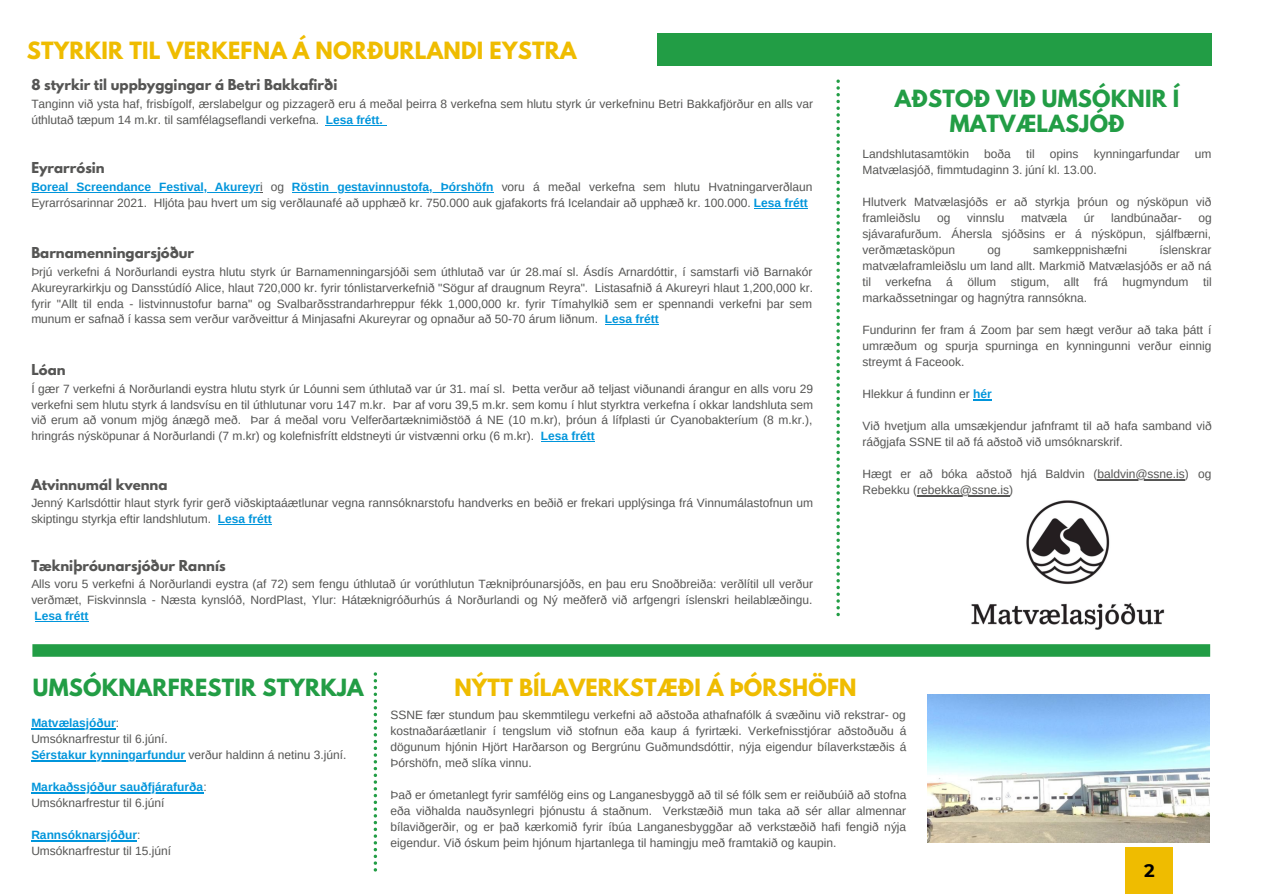
<style>
.page{position:relative;width:1263px;height:894px;background:#fff}
.page>*{position:absolute;margin:0;border:0;box-sizing:border-box;transform-origin:0 0}
.t1{font:700 21px "League Spartan";letter-spacing:.01em;color:#efbc00}
.t2{font:700 21px/25.8px "League Spartan";letter-spacing:.01em;color:#229d45;text-align:center}
.t3{font:700 18px "Montserrat";color:#000}
.t4{font:700 13.35px "League Spartan";color:#555554}
.t5{font:12px/16px "Arimo";color:#555554;text-align:justify}
.t6{font:700 12px "Arimo";color:#0095db}
.s1{font-weight:700;color:#0095db}
.s2{font-weight:400;color:#555554}
</style>
<div class="page">
<div style="left:657px;top:33px;width:555px;height:33px;background:#229d45"></div>
<div style="left:1125px;top:846px;width:48px;height:47px;background:#efbc00"></div>
<svg style="left:32px;top:644px;width:1178px;height:12px;background:#259e48"></svg>
<svg style="left:374px;top:672px;width:3px;height:199px"></svg>
<svg style="left:836px;top:79px;width:4px;height:537px"></svg>
<hr style="left:326px;top:125px;width:57px;height:1px;background:#0095db">
<hr style="left:31px;top:192px;width:229px;height:1px;background:#0095db">
<hr style="left:292px;top:192px;width:201px;height:1px;background:#0095db">
<hr style="left:754px;top:208px;width:54px;height:1px;background:#0095db">
<hr style="left:605px;top:324px;width:54px;height:1px;background:#0095db">
<hr style="left:541px;top:441px;width:54px;height:1px;background:#0095db">
<hr style="left:218px;top:524px;width:54px;height:1px;background:#0095db">
<hr style="left:35px;top:621px;width:54px;height:1px;background:#0095db">
<img style="left:927px;top:694px;width:283px;height:148px">
<img style="left:971px;top:500px;width:194px;height:130px">
<svg style="left:973px;top:399px;width:19px;height:1px"></svg>
<hr style="left:1097px;top:479px;width:88px;height:1px;background:#555554">
<hr style="left:917px;top:495px;width:92px;height:1px;background:#555554">
<hr style="left:31px;top:727px;width:85px;height:1px;background:#0095db">
<hr style="left:31px;top:759px;width:154px;height:1px;background:#0095db">
<hr style="left:31px;top:791px;width:172px;height:1px;background:#0095db">
<hr style="left:31px;top:839px;width:106px;height:1px;background:#0095db">
<p class="t1" style="left:27px;top:40px;width:551px">STYRKIR TIL VERKEFNA Á NORÐURLANDI EYSTRA</p>
<p class="t4" style="left:31px;top:78px;width:308px">8 styrkir til uppbyggingar á Betri Bakkafirði</p>
<p class="t5" style="left:31px;top:96px;width:783px">Tanginn við ysta haf, frisbígolf, ærslabelgur og pizzagerð eru á meðal þeirra 8 verkefna sem hlutu styrk úr verkefninu Betri Bakkafjörður en alls var úthlutað tæpum 14 m.kr. til samfélagseflandi verkefna. <span class="s1">Lesa frétt.</span></p>
<p class="t4" style="left:31px;top:161px;width:75px">Eyrarrósin</p>
<p class="t5" style="left:31px;top:179px;width:782px"><span class="s1">Boreal Screendance Festival, Akureyr</span>i og <span class="s1">Röstin gestavinnustofa, Þórshöfn</span> voru á meðal verkefna sem hlutu Hvatningarverðlaun<br>Eyrarrósarinnar 2021. Hljóta þau hvert um sig verðlaunafé að upphæð kr. 750.000 auk gjafakorts frá Icelandair að upphæð kr. 100.000. <span class="s1">Lesa frétt</span></p>
<p class="t4" style="left:31px;top:246px;width:164px">Barnamenningarsjóður</p>
<p class="t5" style="left:31px;top:264px;width:783px">Þrjú verkefni á Norðurlandi eystra hlutu styrk úr Barnamenningarsjóði sem úthlutað var úr 28.maí sl. Ásdís Arnardóttir, í samstarfi við Barnakór Akureyrarkirkju og Dansstúdíó Alice, hlaut 720,000 kr. fyrir tónlistarverkefnið "Sögur af draugnum Reyra". Listasafnið á Akureyri hlaut 1,200,000 kr. fyrir "Allt til enda - listvinnustofur barna" og Svalbarðsstrandarhreppur fékk 1,000,000 kr. fyrir Tímahylkið sem er spennandi verkefni þar sem munum er safnað í kassa sem verður varðveittur á Minjasafni Akureyrar og opnaður að 50-70 árum liðnum. <span class="s1">Lesa frétt</span></p>
<p class="t4" style="left:31px;top:363px;width:36px">Lóan</p>
<p class="t5" style="left:31px;top:380px;width:783px">Í gær 7 verkefni á Norðurlandi eystra hlutu styrk úr Lóunni sem úthlutað var úr 31. maí sl. Þetta verður að teljast viðunandi árangur en alls voru 29 verkefni sem hlutu styrk á landsvísu en til úthlutunar voru 147 m.kr. Þar af voru 39,5 m.kr. sem komu í hlut styrktra verkefna í okkar landshluta sem við erum að vonum mjög ánægð með. Þar á meðal voru Velferðartæknimiðstöð á NE (10 m.kr), þróun á lífplasti úr Cyanobakteríum (8 m.kr.), hringrás nýsköpunar á Norðurlandi (7 m.kr) og kolefnisfrítt eldstneyti úr vistvænni orku (6 m.kr). <span class="s1">Lesa frétt</span></p>
<p class="t4" style="left:31px;top:477px;width:138px">Atvinnumál kvenna</p>
<p class="t5" style="left:31px;top:495px;width:783px">Jenný Karlsdóttir hlaut styrk fyrir gerð viðskiptaáætlunar vegna rannsóknarstofu handverks en beðið er frekari upplýsinga frá Vinnumálastofnun um skiptingu styrkja eftir landshlutum. <span class="s1">Lesa frétt</span></p>
<p class="t4" style="left:31px;top:558px;width:196px">Tækniþróunarsjóður Rannís</p>
<p class="t5" style="left:31px;top:576px;width:783px">Alls voru 5 verkefni á Norðurlandi eystra (af 72) sem fengu úthlutað úr vorúthlutun Tækniþróunarsjóðs, en þau eru Snoðbreiða: verðlítil ull verður verðmæt, Fiskvinnsla - Næsta kynslóð, NordPlast, Ylur: Hátæknigróðurhús á Norðurlandi og Ný meðferð við arfgengri íslenskri heilablæðingu.<br><span class="s1">Lesa frétt</span></p>
<p class="t2" style="left:895px;top:88px;width:286px">AÐSTOÐ VIÐ UMSÓKNIR Í<br>MATVÆLASJÓÐ</p>
<p class="t5" style="left:862px;top:146px;width:108px">Landshlutasamtökin</p>
<p class="t5" style="left:984px;top:146px;width:28px">boða</p>
<p class="t5" style="left:1026px;top:146px;width:10px">til</p>
<p class="t5" style="left:1050px;top:146px;width:30px">opins</p>
<p class="t5" style="left:1094px;top:146px;width:88px">kynningarfundar</p>
<p class="t5" style="left:1195px;top:146px;width:18px">um</p>
<p class="t5" style="left:862px;top:162px;width:236px">Matvælasjóð, fimmtudaginn 3. júní kl. 13.00.</p>
<p class="t5" style="left:862px;top:194px;width:351px">Hlutverk Matvælasjóðs er að styrkja þróun og nýsköpun við framleiðslu</p>
<p class="t5" style="left:937px;top:210px;width:15px">og</p>
<p class="t5" style="left:967px;top:210px;width:39px">vinnslu</p>
<p class="t5" style="left:1021px;top:210px;width:47px">matvæla</p>
<p class="t5" style="left:1084px;top:210px;width:12px">úr</p>
<p class="t5" style="left:1111px;top:210px;width:72px">landbúnaðar-</p>
<p class="t5" style="left:862px;top:210px;width:351px;text-indent:336px">og sjávarafurðum. Áhersla sjóðsins er á nýsköpun, sjálfbærni, verðmætasköpun</p>
<p class="t5" style="left:862px;top:242px;width:351px;text-indent:297px">íslenskrar matvælaframleiðslu um land allt. Markmið Matvælasjóðs er að ná til verkefna á öllum stigum, allt frá hugmyndum til markaðssetningar og hagnýtra rannsókna.</p>
<p class="t5" style="left:862px;top:322px;width:351px">Fundurinn fer fram á Zoom þar sem hægt verður að taka þátt í umræðum og spurja spurninga en kynningunni verður einnig streymt á Faceook.</p>
<p class="t5" style="left:862px;top:386px;width:131px">Hlekkur á fundinn er <span class="s1">hér</span></p>
<p class="t5" style="left:862px;top:418px;width:351px">Við hvetjum alla umsækjendur jafnframt til að hafa samband við ráðgjafa SSNE til að fá aðstoð við umsóknarskrif.</p>
<p class="t5" style="left:862px;top:466px;width:351px">Hægt er að bóka aðstoð hjá Baldvin (baldvin@ssne.is) og<br>Rebekku (rebekka@ssne.is)</p>
<p class="t5" style="left:987px;top:242px;width:15px">og</p>
<p class="t5" style="left:1033px;top:242px;width:95px">samkeppnishæfni</p>
<p class="t2" style="left:33px;top:676px;width:332px">UMSÓKNARFRESTIR STYRKJA</p>
<p class="t6" style="left:31px;top:716px;width:89px">Matvælasjóður<span class="s2">:</span></p>
<p class="t5" style="left:31px;top:730px;width:138px">Umsóknarfrestur til 6.júní.</p>
<p class="t5" style="left:31px;top:746px;width:317px"><span class="s1">Sérstakur kynningarfundur</span> verður haldinn á netinu 3.júní.</p>
<p class="t6" style="left:31px;top:780px;width:177px">Markaðssjóður sauðfjárafurða<span class="s2">:</span></p>
<p class="t5" style="left:31px;top:794px;width:135px">Umsóknarfrestur til 6.júní</p>
<p class="t6" style="left:31px;top:828px;width:111px">Rannsóknarsjóður<span class="s2">:</span></p>
<p class="t5" style="left:31px;top:842px;width:141px">Umsóknarfrestur til 15.júní</p>
<p class="t1" style="left:454px;top:676px;width:404px">NÝTT BÍLAVERKSTÆÐI Á ÞÓRSHÖFN</p>
<p class="t5" style="left:390px;top:706px;width:518px">SSNE fær stundum þau skemmtilegu verkefni að aðstoða athafnafólk á svæðinu við rekstrar- og kostnaðaráætlanir í tengslum við stofnun eða kaup á fyrirtæki. Verkefnisstjórar aðstoðuðu á dögunum hjónin Hjört Harðarson og Bergrúnu Guðmundsdóttir, nýja eigendur bílaverkstæðis á Þórshöfn, með slíka vinnu.</p>
<p class="t5" style="left:390px;top:786px;width:517px">Það er ómetanlegt fyrir samfélög eins og Langanesbyggð að til sé fólk sem er reiðubúið að stofna eða viðhalda nauðsynlegri þjónustu á staðnum. Verkstæðið mun taka að sér allar almennar bílaviðgerðir, og er það kærkomið fyrir íbúa Langanesbyggðar að verkstæðið hafi fengið nýja eigendur. Við óskum þeim hjónum hjartanlega til hamingju með framtakið og kaupin.</p>
<p class="t3" style="left:1144px;top:859px;width:12px">2</p>
</div>
